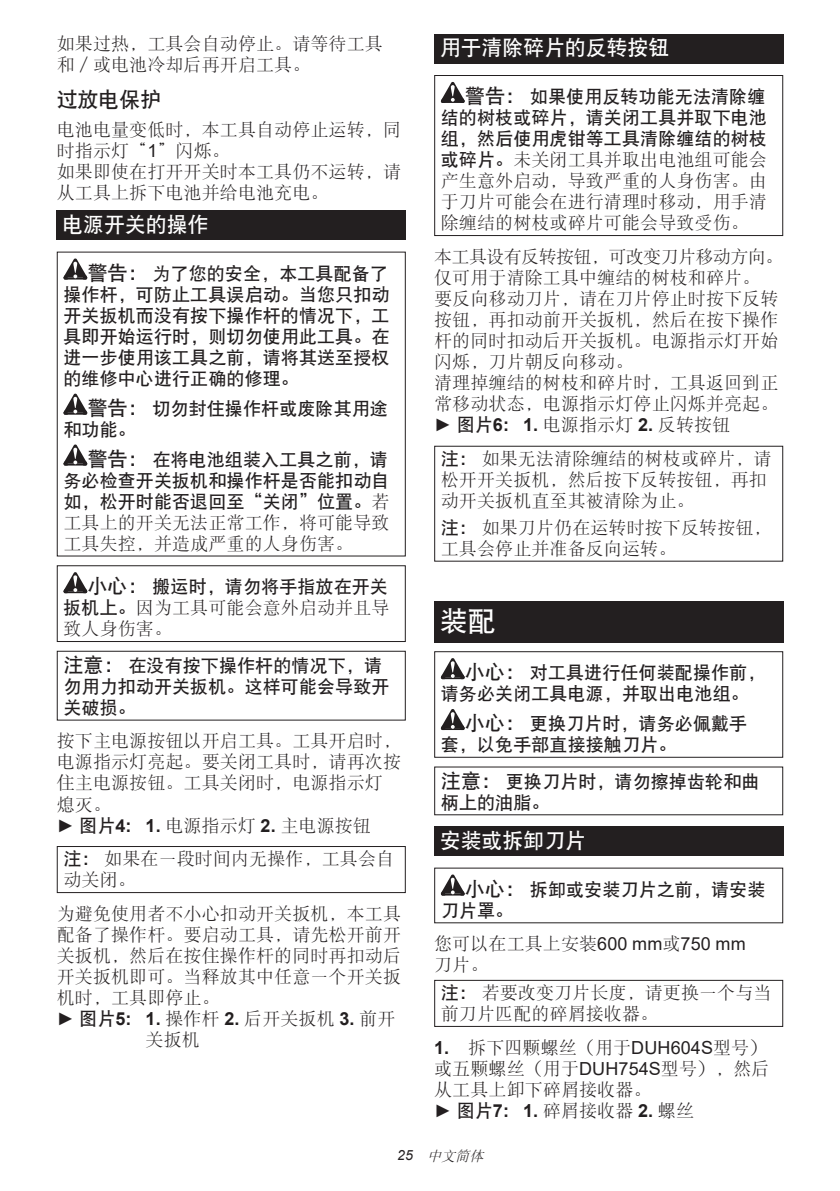
<style>
.page{position:relative;width:840px;height:1191px;background:#fff}
.page>*{position:absolute;margin:0;border:0;box-sizing:border-box;transform-origin:0 0}
.t1{font:28px "DFP Hei W7";color:#fff}
.t2{font:21px "DFP Hei W7";letter-spacing:-.01em;color:#fff}
.t3{font:21px "DFP Hei W7";letter-spacing:-.01em;color:#231f20}
.t4{font:18px/21px "DFP Song W3";letter-spacing:.005em;color:#231f20}
.t5{font:18px/21px "DFP Hei W7";letter-spacing:.005em;color:#231f20}
.t6{font:italic 14px "DFP Song W3";color:#231f20}
.s1{font-family:"Arial"}
.s2{font-size:20px}
.s3{font-family:"DFP Song W3"}
.s4{font-family:"DFP Hei W7"}
.s5{font-family:"Arial";font-weight:700}
</style>
<div class="page">
<div style="left:57px;top:211px;width:348px;height:29px;background:#231f20"></div>
<svg style="left:63px;top:258px;width:24px;height:21px"></svg>
<svg style="left:63px;top:393px;width:24px;height:22px"></svg>
<svg style="left:63px;top:444px;width:24px;height:21px"></svg>
<svg style="left:63px;top:572px;width:24px;height:21px"></svg>
<div style="left:57px;top:565px;width:348px;height:77px;border:1px solid #231f20"></div>
<div style="left:57px;top:651px;width:348px;height:69px;border:1px solid #231f20"></div>
<div style="left:57px;top:846px;width:348px;height:47px;border:1px solid #231f20"></div>
<div style="left:434px;top:34px;width:348px;height:29px;background:#231f20"></div>
<svg style="left:440px;top:82px;width:24px;height:21px"></svg>
<div style="left:434px;top:75px;width:348px;height:161px;border:1px solid #231f20"></div>
<div style="left:434px;top:446px;width:348px;height:115px;border:1px solid #231f20"></div>
<div style="left:434px;top:601px;width:348px;height:41px;background:#231f20"></div>
<svg style="left:440px;top:658px;width:24px;height:21px"></svg>
<svg style="left:440px;top:709px;width:24px;height:21px"></svg>
<div style="left:434px;top:651px;width:348px;height:107px;border:1px solid #231f20"></div>
<div style="left:434px;top:826px;width:348px;height:30px;background:#231f20"></div>
<svg style="left:440px;top:874px;width:24px;height:21px"></svg>
<div style="left:434px;top:979px;width:348px;height:48px;border:1px solid #231f20"></div>
<p class="t4" style="left:57px;top:33px;width:327px">如果过热，工具会自动停止。请等待工具和／或电池冷却后再开启工具。</p>
<p class="t3" style="left:57px;top:88px;width:106px">过放电保护</p>
<p class="t4" style="left:57px;top:119px;width:345px">电池电量变低时，本工具自动停止运转，同时指示灯“<span class="s1">1</span>”闪烁。<br>如果即使在打开开关时本工具仍不运转，请从工具上拆下电池并给电池充电。</p>
<p class="t2" style="left:62px;top:213px;width:147px">电源开关的操作</p>
<p class="t5" style="left:63px;top:262px;width:327px;text-align:justify;text-indent:24px"><span class="s2">警告：</span>为了您的安全，本工具配备了操作杆，可防止工具误启动。当您只扣动开关扳机而没有按下操作杆的情况下，工具即开始运行时，则切勿使用此工具。在进一步使用该工具之前，请将其送至授权的维修中心进行正确的修理。</p>
<p class="t5" style="left:63px;top:398px;width:326px;text-indent:24px"><span class="s2">警告：</span>切勿封住操作杆或废除其用途和功能。</p>
<p class="t5" style="left:63px;top:448px;width:327px;text-align:justify;text-indent:24px"><span class="s2">警告：</span>在将电池组装入工具之前，请务必检查开关扳机和操作杆是否能扣动自如，松开时能否退回至“关闭”位置。<span class="s3">若</span></p>
<p class="t4" style="left:63px;top:512px;width:327px">工具上的开关无法正常工作，将可能导致工具失控，并造成严重的人身伤害。</p>
<p class="t5" style="left:87px;top:576px;width:302px"><span class="s2">小心：</span>搬运时，请勿将手指放在开关</p>
<p class="t4" style="left:63px;top:597px;width:327px"><span class="s4">扳机上。</span>因为工具可能会意外启动并且导致人身伤害。</p>
<p class="t5" style="left:63px;top:655px;width:327px"><span class="s2">注意：</span>在没有按下操作杆的情况下，请勿用力扣动开关扳机。这样可能会导致开关破损。</p>
<p class="t4" style="left:57px;top:730px;width:345px">按下主电源按钮以开启工具。工具开启时，电源指示灯亮起。要关闭工具时，请再次按住主电源按钮。工具关闭时，电源指示灯熄灭。<br><span class="s1">►</span> <span class="s4">图片</span><span class="s5">4: 1.</span> 电源指示灯 <span class="s5">2.</span> 主电源按钮</p>
<p class="t4" style="left:63px;top:848px;width:332px"><span class="s4">注：</span>如果在一段时间内无操作，工具会自动关闭。</p>
<p class="t4" style="left:57px;top:903px;width:345px">为避免使用者不小心扣动开关扳机，本工具</p>
<p class="t4" style="left:57px;top:924px;width:345px">配备了操作杆。要启动工具，请先松开前开</p>
<p class="t4" style="left:57px;top:945px;width:345px">关扳机，然后在按住操作杆的同时再扣动后</p>
<p class="t4" style="left:57px;top:966px;width:345px">开关扳机即可。当释放其中任意一个开关扳</p>
<p class="t4" style="left:57px;top:987px;width:164px">机时，工具即停止。</p>
<p class="t4" style="left:57px;top:1008px;width:340px"><span class="s1">►</span> <span class="s4">图片</span><span class="s5">5: 1.</span> 操作杆 <span class="s5">2.</span> 后开关扳机 <span class="s5">3.</span> 前开</p>
<p class="t4" style="left:145px;top:1029px;width:56px">关扳机</p>
<p class="t2" style="left:439px;top:37px;width:231px">用于清除碎片的反转按钮</p>
<p class="t5" style="left:440px;top:86px;width:327px;text-align:justify;text-indent:24px"><span class="s2">警告：</span>如果使用反转功能无法清除缠结的树枝或碎片，请关闭工具并取下电池组，然后使用虎钳等工具清除缠结的树枝</p>
<p class="t4" style="left:440px;top:149px;width:327px;text-align:justify"><span class="s4">或碎片。</span>未关闭工具并取出电池组可能会产生意外启动，导致严重的人身伤害。由于刀片可能会在进行清理时移动，用手清除缠结的树枝或碎片可能会导致受伤。</p>
<p class="t4" style="left:434px;top:246px;width:350px">本工具设有反转按钮，可改变刀片移动方向。仅可用于清除工具中缠结的树枝和碎片。<br>要反向移动刀片，请在刀片停止时按下反转按钮，再扣动前开关扳机，然后在按下操作杆的同时扣动后开关扳机。电源指示灯开始闪烁，刀片朝反向移动。<br>清理掉缠结的树枝和碎片时，工具返回到正常移动状态，电源指示灯停止闪烁并亮起。<span class="s1">►</span> <span class="s4">图片</span><span class="s5">6: 1.</span> 电源指示灯 <span class="s5">2.</span> 反转按钮</p>
<p class="t4" style="left:440px;top:448px;width:332px"><span class="s4">注：</span>如果无法清除缠结的树枝或碎片，请松开开关扳机，然后按下反转按钮，再扣动开关扳机直至其被清除为止。</p>
<p class="t4" style="left:440px;top:517px;width:332px"><span class="s4">注：</span>如果刀片仍在运转时按下反转按钮，工具会停止并准备反向运转。</p>
<h1 class="t1" style="left:439px;top:607px;width:57px">装配</h1>
<p class="t5" style="left:440px;top:662px;width:326px;text-indent:24px"><span class="s2">小心：</span>对工具进行任何装配操作前，请务必关闭工具电源，并取出电池组。</p>
<p class="t5" style="left:440px;top:713px;width:308px;text-indent:24px"><span class="s2">小心：</span>更换刀片时，请务必佩戴手套，以免手部直接接触刀片。</p>
<p class="t5" style="left:440px;top:770px;width:320px"><span class="s2">注意：</span>更换刀片时，请勿擦掉齿轮和曲柄上的油脂。</p>
<p class="t2" style="left:439px;top:829px;width:147px">安装或拆卸刀片</p>
<p class="t5" style="left:440px;top:878px;width:326px;text-indent:24px"><span class="s2">小心：</span>拆卸或安装刀片之前，请安装刀片罩。</p>
<p class="t4" style="left:434px;top:933px;width:313px">您可以在工具上安装<span class="s1">600 mm</span>或<span class="s1">750 mm</span>刀片。</p>
<p class="t4" style="left:440px;top:982px;width:332px"><span class="s4">注：</span>若要改变刀片长度，请更换一个与当前刀片匹配的碎屑接收器。</p>
<p class="t4" style="left:434px;top:1036px;width:337px"><span class="s5">1.</span> 拆下四颗螺丝（用于<span class="s1">DUH604S</span>型号）或五颗螺丝（用于<span class="s1">DUH754S</span>型号），然后从工具上卸下碎屑接收器。<br><span class="s1">►</span> <span class="s4">图片</span><span class="s5">7: 1.</span> 碎屑接收器 <span class="s5">2.</span> 螺丝</p>
<p class="t6" style="left:397px;top:1148px;width:91px"><span class="s1">2 5</span> 中文简体</p>
</div>
